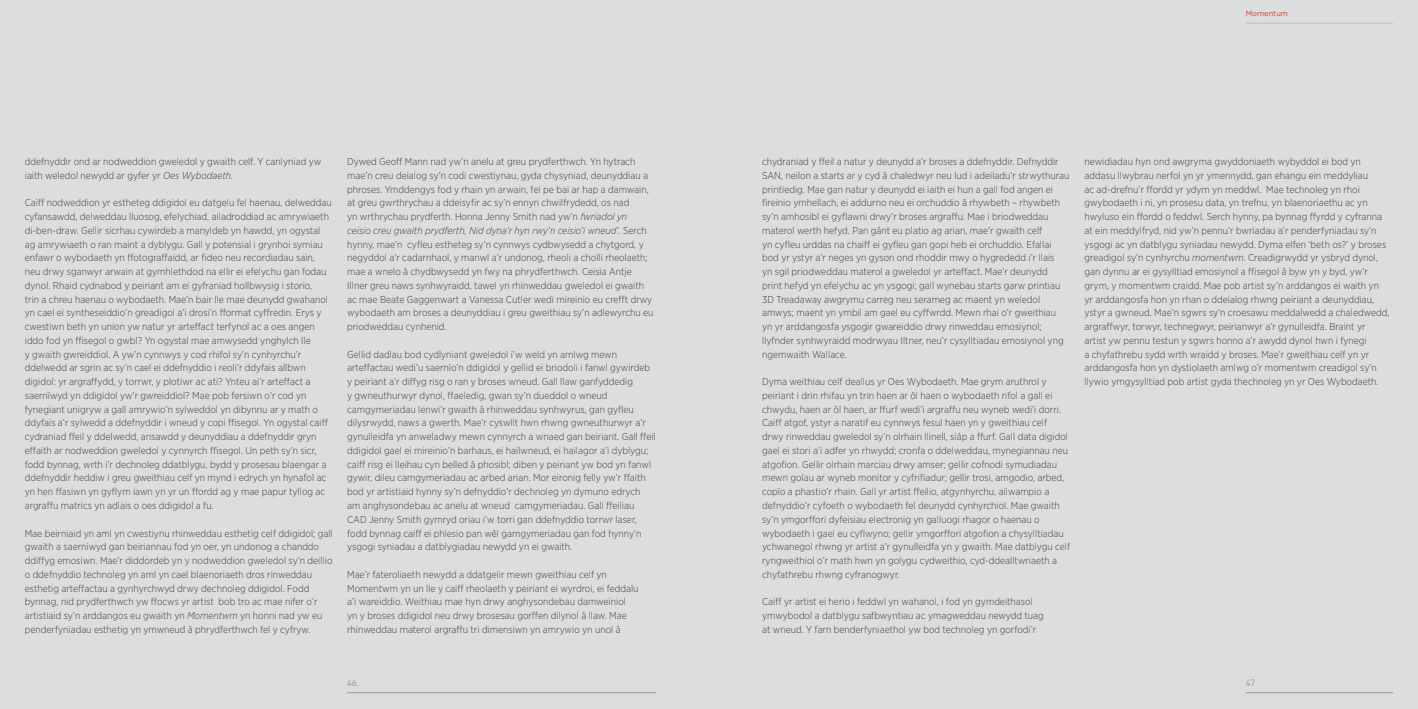
<style>
.page{position:relative;width:1418px;height:709px;background:#fff}
.page>*{position:absolute;margin:0;border:0;box-sizing:border-box;transform-origin:0 0}
.t1{font:300 10px/13.8px "Gotham Narrow";color:#414042}
.t2{font:300 8.75px "Chevin";color:#8a8c8e}
.t3{font:7.5px "Gotham Rounded";color:#d83b2b}
.s1{font-style:italic}
</style>
<div class="page">
<div style="left:0;top:0;width:1417px;height:709px;background:#dcddde"></div>
<hr style="left:347px;top:692px;width:309px;height:1px;background:#939598">
<hr style="left:1245px;top:692px;width:148px;height:1px;background:#939598">
<hr style="left:1245px;top:23px;width:148px;height:1px;background:#bcbec0">
<p class="t3" style="left:1245px;top:8px;width:44px">Momentum</p>
<p class="t1" style="left:25px;top:154px;width:298px">ddefnyddir ond ar nodweddion gweledol y gwaith celf. Y canlyniad yw iaith weledol newydd ar gyfer yr <span class="s1">Oes Wybodaeth.</span></p>
<p class="t1" style="left:25px;top:196px;width:308px">Caiff nodweddion yr estheteg ddigidol eu datgelu fel haenau, delweddau cyfansawdd, delweddau lluosog, efelychiad, ailadroddiad ac amrywiaeth di-ben-draw. Gellir sicrhau cywirdeb a manyldeb yn hawdd, yn ogystal ag amrywiaeth o ran maint a dyblygu. Gall y potensial i grynhoi symiau enfawr o wybodaeth yn ffotograffaidd, ar fideo neu recordiadau sain, neu drwy sganwyr arwain at gymhlethdod na ellir ei efelychu gan fodau dynol. Rhaid cydnabod y peiriant am ei gyfraniad hollbwysig i storio,<br>trin a chreu haenau o wybodaeth. Mae’n bair lle mae deunydd gwahanol yn cael ei syntheseiddio’n greadigol a’i drosi’n fformat cyffredin. Erys y cwestiwn beth yn union yw natur yr arteffact terfynol ac a oes angen iddo fod yn ffisegol o gwbl? Yn ogystal mae amwysedd ynghylch lle<br>y gwaith gwreiddiol. A yw’n cynnwys y cod rhifol sy’n cynhyrchu’r ddelwedd ar sgrin ac sy’n cael ei ddefnyddio i reoli’r ddyfais allbwn digidol: yr argraffydd, y torrwr, y plotiwr ac ati? Ynteu ai’r arteffact a saernïwyd yn ddigidol yw’r gwreiddiol? Mae pob fersiwn o’r cod yn fynegiant unigryw a gall amrywio’n sylweddol yn dibynnu ar y math o ddyfais a’r sylwedd a ddefnyddir i wneud y copi ffisegol. Yn ogystal caiff cydraniad ffeil y ddelwedd, ansawdd y deunyddiau a ddefnyddir gryn effaith ar nodweddion gweledol y cynnyrch ffisegol. Un peth sy’n sicr, fodd bynnag, wrth i’r dechnoleg ddatblygu, bydd y prosesau blaengar a ddefnyddir heddiw i greu gweithiau celf yn mynd i edrych yn hynafol ac yn hen ffasiwn yn gyflym iawn yn yr un ffordd ag y mae papur tyllog ac argraffu matrics yn adlais o oes ddigidol a fu.</p>
<p class="t1" style="left:25px;top:526px;width:309px">Mae beirniaid yn aml yn cwestiynu rhinweddau esthetig celf ddigidol; gall gwaith a saerniwyd gan beiriannau fod yn oer, yn undonog a chanddo ddiffyg emosiwn. Mae’r diddordeb yn y nodweddion gweledol sy’n deillio o ddefnyddio technoleg yn aml yn cael blaenoriaeth dros rinweddau esthetig arteffactau a gynhyrchwyd drwy dechnoleg ddigidol. Fodd bynnag, nid prydferthwch yw ffocws yr artist bob tro ac mae nifer o’r artistiaid sy’n arddangos eu gwaith yn <span class="s1">Momentwm</span> yn honni nad yw eu penderfyniadau esthetig yn ymwneud â phrydferthwch fel y cyfryw.</p>
<p class="t1" style="left:347px;top:154px;width:308px">Dywed Geoff Mann nad yw’n anelu at greu prydferthwch. Yn hytrach mae’n creu deialog sy’n codi cwestiynau, gyda chysyniad, deunyddiau a phroses. Ymddengys fod y rhain yn arwain, fel pe bai ar hap a damwain, at greu gwrthrychau a ddeisyfir ac sy’n ennyn chwilfrydedd, os nad<br>yn wrthrychau prydferth. Honna Jenny Smith nad yw’n <span class="s1">fwriadol yn<br>ceisio creu gwaith prydferth, Nid dyna’r hyn rwy’n ceisio’i wneud’.</span> Serch hynny, mae’n cyfleu estheteg sy’n cynnwys cydbwysedd a chytgord, y negyddol a’r cadarnhaol, y manwl a’r undonog, rheoli a cholli rheolaeth; mae a wnelo â chydbwysedd yn fwy na phrydferthwch. Ceisia Antje Illner greu naws synhwyraidd, tawel yn rhinweddau gweledol ei gwaith ac mae Beate Gaggenwart a Vanessa Cutler wedi mireinio eu crefft drwy wybodaeth am broses a deunyddiau i greu gweithiau sy’n adlewyrchu eu priodweddau cynhenid.</p>
<p class="t1" style="left:347px;top:347px;width:310px">Gellid dadlau bod cydlyniant gweledol i’w weld yn amlwg mewn arteffactau wedi’u saernïo’n ddigidol y gellid ei briodoli i fanwl gywirdeb y peiriant a’r diffyg risg o ran y broses wneud. Gall llaw ganfyddedig<br>y gwneuthurwyr dynol, ffaeledig, gwan sy’n dueddol o wneud camgymeriadau lenwi’r gwaith â rhinweddau synhwyrus, gan gyfleu dilysrwydd, naws a gwerth. Mae’r cyswllt hwn rhwng gwneuthurwyr a’r gynulleidfa yn anweladwy mewn cynnyrch a wnaed gan beiriant. Gall ffeil ddigidol gael ei mireinio’n barhaus, ei hailwneud, ei hailagor a’i dyblygu; caiff risg ei lleihau cyn belled â phosibl; diben y peiriant yw bod yn fanwl gywir, dileu camgymeriadau ac arbed arian. Mor eironig felly yw’r ffaith bod yr artistiaid hynny sy’n defnyddio’r dechnoleg yn dymuno edrych am anghysondebau ac anelu at wneud camgymeriadau. Gall ffeiliau CAD Jenny Smith gymryd oriau i’w torri gan ddefnyddio torrwr laser, fodd bynnag caiff ei phlesio pan wêl gamgymeriadau gan fod hynny’n ysgogi syniadau a datblygiadau newydd yn ei gwaith.</p>
<p class="t1" style="left:347px;top:567px;width:293px">Mae’r fateroliaeth newydd a ddatgelir mewn gweithiau celf yn Momentwm yn un lle y caiff rheolaeth y peiriant ei wyrdroi, ei feddalu a’i wareiddio. Weithiau mae hyn drwy anghysondebau damweiniol yn y broses ddigidol neu drwy brosesau gorffen dilynol â llaw. Mae rhinweddau materol argraffu tri dimensiwn yn amrywio yn unol â</p>
<p class="t1" style="left:762px;top:154px;width:309px">chydraniad y ffeil a natur y deunydd a’r broses a ddefnyddir. Defnyddir SAN, neilon a starts ar y cyd â chaledwyr neu lud i adeiladu’r strwythurau printiedig. Mae gan natur y deunydd ei iaith ei hun a gall fod angen ei fireinio ymhellach, ei addurno neu ei orchuddio â rhywbeth – rhywbeth sy’n amhosibl ei gyflawni drwy’r broses argraffu. Mae i briodweddau materol werth hefyd. Pan gânt eu platio ag arian, mae’r gwaith celf<br>yn cyfleu urddas na chaiff ei gyfleu gan gopi heb ei orchuddio. Efallai bod yr ystyr a’r neges yn gyson ond rhoddir mwy o hygrededd i’r llais<br>yn sgil priodweddau materol a gweledol yr arteffact. Mae’r deunydd print hefyd yn efelychu ac yn ysgogi; gall wynebau starts garw printiau 3D Treadaway awgrymu carreg neu serameg ac maent yn weledol amwys; maent yn ymbil am gael eu cyffwrdd. Mewn rhai o’r gweithiau<br>yn yr arddangosfa ysgogir gwareiddio drwy rinweddau emosiynol; llyfnder synhwyraidd modrwyau Iltner, neu’r cysylltiadau emosiynol yng ngemwaith Wallace.</p>
<p class="t1" style="left:762px;top:374px;width:309px">Dyma weithiau celf deallus yr Oes Wybodaeth. Mae grym aruthrol y peiriant i drin rhifau yn trin haen ar ôl haen o wybodaeth rifol a gall ei chwydu, haen ar ôl haen, ar ffurf wedi’i argraffu neu wyneb wedi’i dorri.<br>Caiff atgof, ystyr a naratif eu cynnwys fesul haen yn y gweithiau celf drwy rinweddau gweledol sy’n olrhain llinell, siâp a ffurf. Gall data digidol gael ei stori a’i adfer yn rhwydd; cronfa o ddelweddau, mynegiannau neu atgofion. Gellir olrhain marciau drwy amser; gellir cofnodi symudiadau mewn golau ar wyneb monitor y cyfrifiadur; gellir trosi, amgodio, arbed, copïo a phastio’r rhain. Gall yr artist ffeilio, atgynhyrchu, ailwampio a defnyddio’r cyfoeth o wybodaeth fel deunydd cynhyrchiol. Mae gwaith sy’n ymgorffori dyfeisiau electronig yn galluogi rhagor o haenau o wybodaeth i gael eu cyflwyno; gellir ymgorffori atgofion a chysylltiadau ychwanegol rhwng yr artist a’r gynulleidfa yn y gwaith. Mae datblygu celf ryngweithiol o’r math hwn yn golygu cydweithio, cyd-ddealltwriaeth a chyfathrebu rhwng cyfranogwyr.</p>
<p class="t1" style="left:762px;top:594px;width:283px">Caiff yr artist ei herio i feddwl yn wahanol, i fod yn gymdeithasol ymwybodol a datblygu safbwyntiau ac ymagweddau newydd tuag at wneud. Y farn benderfyniaethol yw bod technoleg yn gorfodi’r</p>
<p class="t1" style="left:1084px;top:154px;width:306px">newidiadau hyn ond awgryma gwyddoniaeth wybyddol ei bod yn addasu llwybrau nerfol yn yr ymennydd, gan ehangu ein meddyliau<br>ac ad-drefnu’r ffordd yr ydym yn meddwl. Mae technoleg yn rhoi gwybodaeth i ni, yn prosesu data, yn trefnu, yn blaenoriaethu ac yn hwyluso ein ffordd o feddwl. Serch hynny, pa bynnag ffyrdd y cyfranna at ein meddylfryd, nid yw’n pennu’r bwriadau a’r penderfyniadau sy’n ysgogi ac yn datblygu syniadau newydd. Dyma elfen ‘beth os?’ y broses greadigol sy’n cynhyrchu <span class="s1">momentwm</span>. Creadigrwydd yr ysbryd dynol, gan dynnu ar ei gysylltiad emosiynol a ffisegol â byw yn y byd, yw’r grym, y momentwm craidd. Mae pob artist sy’n arddangos ei waith yn yr arddangosfa hon yn rhan o ddeialog rhwng peiriant a deunyddiau, ystyr a gwneud. Mae’n sgwrs sy’n croesawu meddalwedd a chaledwedd, argraffwyr, torwyr, technegwyr, peirianwyr a’r gynulleidfa. Braint yr artist yw pennu testun y sgwrs honno a’r awydd dynol hwn i fynegi<br>a chyfathrebu sydd wrth wraidd y broses. Mae’r gweithiau celf yn yr arddangosfa hon yn dystiolaeth amlwg o’r momentwm creadigol sy’n llywio ymgysylltiad pob artist gyda thechnoleg yn yr Oes Wybodaeth.</p>
<p class="t2" style="left:347px;top:676px;width:13px">46.</p>
<p class="t2" style="left:1245px;top:676px;width:13px">47.</p>
</div>
